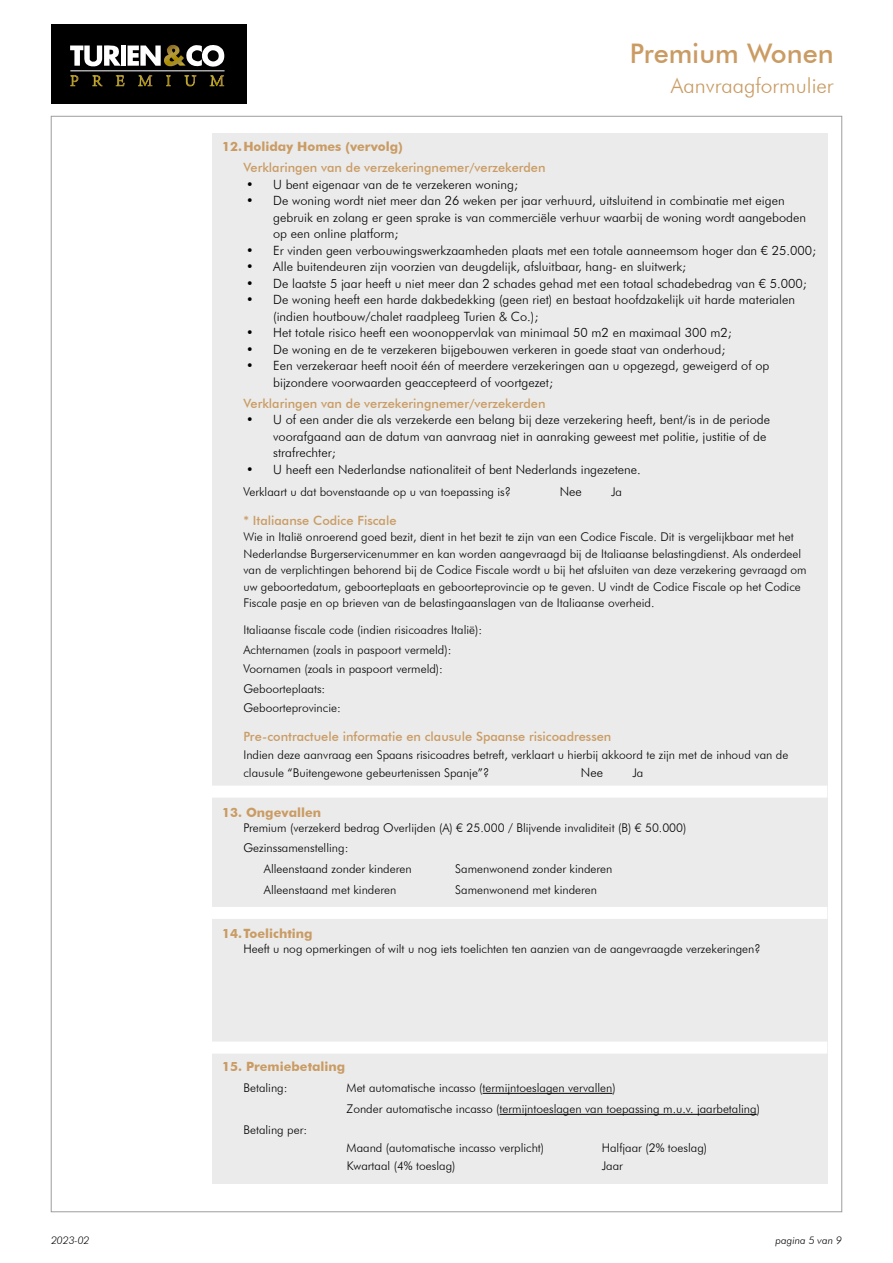
<style>
.page{position:relative;width:893px;height:1263px;background:#fff}
.page>*{position:absolute;margin:0;border:0;box-sizing:border-box;transform-origin:0 0}
.t1{font:500 27px "Futura BT";color:#ca9c64}
.t2{font:300 21px "Futura BT";color:#ca9c64}
.t3{font:300 12.75px/16.5px "Futura BT";color:#000}
.t4{font:500 12.75px "Futura BT";color:#ca9c64}
.t5{font:700 12.75px "Futura BT";color:#ca9c64}
.t6{font:300 12px/19.5px "Futura BT";color:#000}
.t7{font:italic 300 10.5px "Futura BT";color:#000}
</style>
<div class="page">
<div style="left:212px;top:133px;width:616px;height:1050px;background:#ebebeb"></div>
<div style="left:51px;top:24px;width:195px;height:80px;background:#000"></div>
<hr style="left:70px;top:71px;width:155px;height:1px;background:#fff">
<svg style="left:70px;top:44px;width:154px;height:43px"></svg>
<div style="left:209px;top:786px;width:618px;height:12px;background:#fff"></div>
<div style="left:209px;top:907px;width:618px;height:12px;background:#fff"></div>
<div style="left:209px;top:1041px;width:618px;height:12px;background:#fff"></div>
<hr style="left:483px;top:1093px;width:129px;height:1px;background:#000">
<hr style="left:499px;top:1114px;width:258px;height:1px;background:#000">
<h1 class="t1" style="left:630px;top:37px;width:205px">Premium Wonen</h1>
<h2 class="t2" style="left:671px;top:73px;width:164px">Aanvraagformulier</h2>
<p class="t5" style="left:222px;top:139px;width:182px">12.Holiday Homes (vervolg)</p>
<p class="t4" style="left:243px;top:160px;width:304px">Verklaringen van de verzekeringnemer/verzekerden</p>
<p class="t3" style="left:246px;top:176px;width:273px">• U bent eigenaar van de te verzekeren woning;</p>
<p class="t3" style="left:273px;top:192px;width:534px;text-indent:-27px">• De woning wordt niet meer dan 26 weken per jaar verhuurd, uitsluitend in combinatie met eigen gebruik en zolang er geen sprake is van commerciële verhuur waarbij de woning wordt aangeboden op een online platform;</p>
<p class="t3" style="left:246px;top:242px;width:572px">• Er vinden geen verbouwingswerkzaamheden plaats met een totale aanneemsom hoger dan € 25.000;</p>
<p class="t3" style="left:246px;top:258px;width:441px">• Alle buitendeuren zijn voorzien van deugdelijk, afsluitbaar, hang- en sluitwerk;</p>
<p class="t3" style="left:246px;top:275px;width:562px">• De laatste 5 jaar heeft u niet meer dan 2 schades gehad met een totaal schadebedrag van € 5.000;</p>
<p class="t3" style="left:273px;top:291px;width:523px;text-indent:-27px">• De woning heeft een harde dakbedekking (geen riet) en bestaat hoofdzakelijk uit harde materialen (indien houtbouw/chalet raadpleeg Turien &amp; Co.);</p>
<p class="t3" style="left:246px;top:324px;width:487px">• Het totale risico heeft een woonoppervlak van minimaal 50 m2 en maximaal 300 m2;</p>
<p class="t3" style="left:246px;top:341px;width:481px">• De woning en de te verzekeren bijgebouwen verkeren in goede staat van onderhoud;</p>
<p class="t3" style="left:273px;top:357px;width:498px;text-indent:-27px">• Een verzekeraar heeft nooit één of meerdere verzekeringen aan u opgezegd, geweigerd of op bijzondere voorwaarden geaccepteerd of voortgezet;</p>
<p class="t4" style="left:243px;top:395px;width:304px">Verklaringen van de verzekeringnemer/verzekerden</p>
<p class="t3" style="left:273px;top:411px;width:498px;text-indent:-27px">• U of een ander die als verzekerde een belang bij deze verzekering heeft, bent/is in de periode voorafgaand aan de datum van aanvraag niet in aanraking geweest met politie, justitie of de strafrechter;</p>
<p class="t3" style="left:246px;top:461px;width:396px">• U heeft een Nederlandse nationaliteit of bent Nederlands ingezetene.</p>
<p class="t6" style="left:243px;top:482px;width:269px">Verklaart u dat bovenstaande op u van toepassing is?</p>
<p class="t3" style="left:560px;top:483px;width:24px">Nee</p>
<p class="t6" style="left:611px;top:482px;width:12px">Ja</p>
<p class="t4" style="left:243px;top:512px;width:155px">* Italiaanse Codice Fiscale</p>
<p class="t6" style="left:243px;top:529px;width:565px;line-height:16.5px">Wie in Italië onroerend goed bezit, dient in het bezit te zijn van een Codice Fiscale. Dit is vergelijkbaar met het Nederlandse Burgerservicenummer en kan worden aangevraagd bij de Italiaanse belastingdienst. Als onderdeel van de verplichtingen behorend bij de Codice Fiscale wordt u bij het afsluiten van deze verzekering gevraagd om uw geboortedatum, geboorteplaats en geboorteprovincie op te geven. U vindt de Codice Fiscale op het Codice Fiscale pasje en op brieven van de belastingaanslagen van de Italiaanse overheid.</p>
<p class="t6" style="left:243px;top:620px;width:240px">Italiaanse fiscale code (indien risicoadres Italië):<br>Achternamen (zoals in paspoort vermeld):<br>Voornamen (zoals in paspoort vermeld):<br>Geboorteplaats:<br>Geboorteprovincie:</p>
<p class="t4" style="left:243px;top:728px;width:369px">Pre-contractuele informatie en clausule Spaanse risicoadressen</p>
<p class="t6" style="left:243px;top:745px;width:546px;line-height:18px">Indien deze aanvraag een Spaans risicoadres betreft, verklaart u hierbij akkoord te zijn met de inhoud van de clausule “Buitengewone gebeurtenissen Spanje”?</p>
<p class="t3" style="left:581px;top:764px;width:24px">Nee</p>
<p class="t6" style="left:632px;top:763px;width:12px">Ja</p>
<p class="t5" style="left:222px;top:805px;width:101px">13. Ongevallen</p>
<p class="t6" style="left:243px;top:818px;width:444px">Premium (verzekerd bedrag Overlijden (A) € 25.000 / Blijvende invaliditeit (B) € 50.000)<br>Gezinssamenstelling:</p>
<p class="t6" style="left:264px;top:858px;width:149px">Alleenstaand zonder kinderen</p>
<p class="t6" style="left:455px;top:858px;width:159px">Samenwonend zonder kinderen</p>
<p class="t6" style="left:264px;top:879px;width:134px">Alleenstaand met kinderen</p>
<p class="t6" style="left:455px;top:879px;width:143px">Samenwonend met kinderen</p>
<p class="t5" style="left:222px;top:926px;width:92px">14.Toelichting</p>
<p class="t6" style="left:243px;top:939px;width:519px">Heeft u nog opmerkingen of wilt u nog iets toelichten ten aanzien van de aangevraagde verzekeringen?</p>
<p class="t5" style="left:222px;top:1059px;width:125px">15. Premiebetaling</p>
<p class="t6" style="left:243px;top:1078px;width:46px">Betaling:</p>
<p class="t6" style="left:347px;top:1077px;width:415px;line-height:21px">Met automatische incasso (termijntoeslagen vervallen)<br>Zonder automatische incasso (termijntoeslagen van toepassing m.u.v. jaarbetaling)</p>
<p class="t6" style="left:243px;top:1120px;width:65px">Betaling per:</p>
<p class="t6" style="left:347px;top:1138px;width:199px">Maand (automatische incasso verplicht)</p>
<p class="t6" style="left:602px;top:1138px;width:107px">Halfjaar (2% toeslag)</p>
<p class="t6" style="left:347px;top:1156px;width:110px">Kwartaal (4% toeslag)</p>
<p class="t6" style="left:602px;top:1156px;width:23px">Jaar</p>
<p class="t7" style="left:51px;top:1234px;width:40px">2023-02</p>
<p class="t7" style="left:775px;top:1234px;width:68px">pagina 5 van 9</p>
</div>
